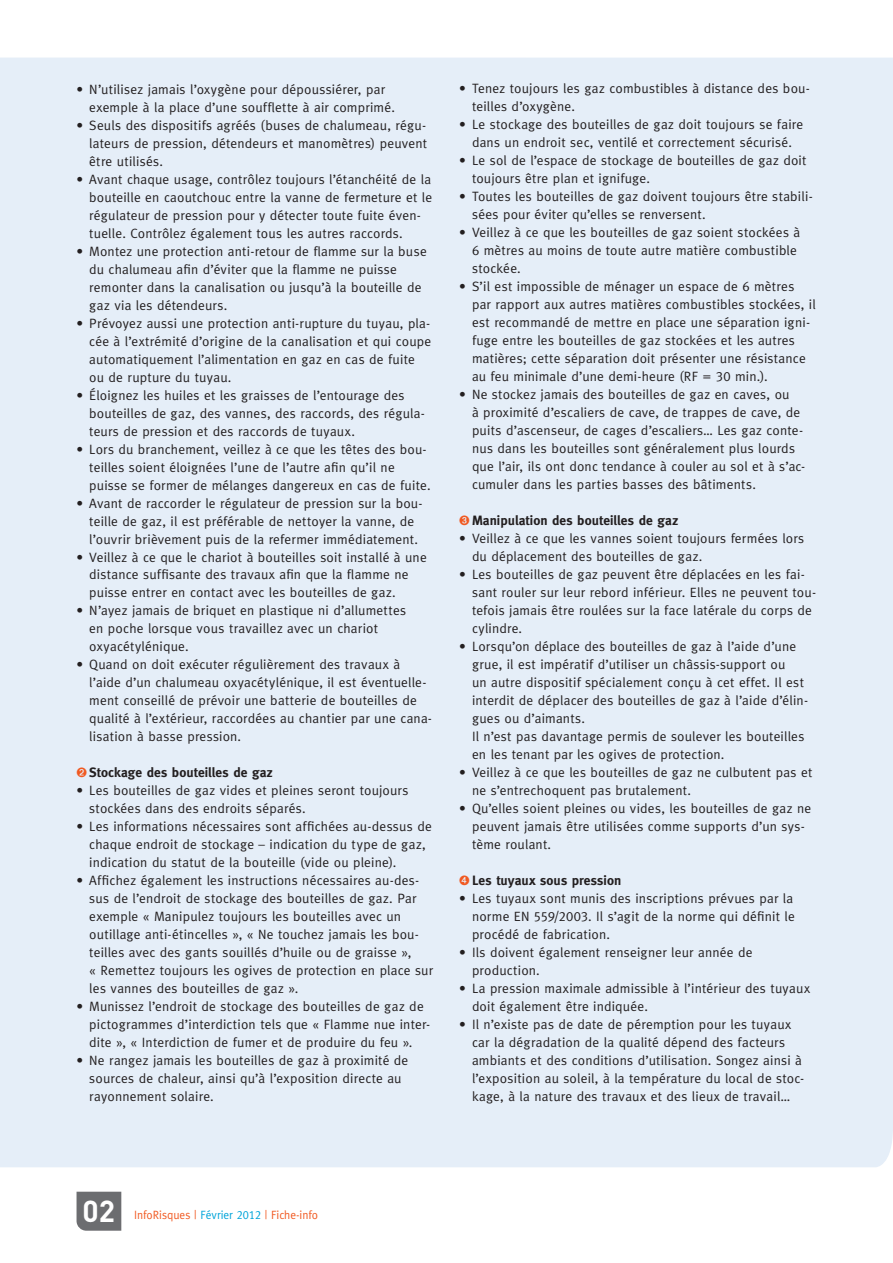
<style>
.page{position:relative;width:893px;height:1263px;background:#fff}
.page>*{position:absolute;margin:0;border:0;box-sizing:border-box;transform-origin:0 0}
.t1{font:700 30px "DIN";color:#fff}
.t2{font:13.5px/18px "Meta Normaal Twee";letter-spacing:.015em;color:#231f20}
.t3{font:13.5px "Meta Bold Twee";letter-spacing:.005em;color:#231f20}
.t4{font:12px "Meta Normaal Twee";color:#f15921;scale:.95 1}
.s1{color:#f15921}
.s2{color:#00a4d9}
</style>
<div class="page">
<div style="left:0;top:58px;width:893px;height:1109px;background:#e5eef8"></div>
<div style="left:77px;top:1192px;width:44px;height:39px;background:#6c6d70"></div>
<p class="t2" style="left:89px;top:80px;width:307px;text-indent:-13px">• N’utilisez jamais l’oxygène pour dépoussiérer, par exemple à la place d’une soufflette à air comprimé.</p>
<p class="t2" style="left:89px;top:116px;width:340px;text-align:justify;text-indent:-13px">• Seuls des dispositifs agréés (buses de chalumeau, régu&shy;lateurs de pression, détendeurs et manomètres) peuvent être utilisés.</p>
<p class="t2" style="left:89px;top:170px;width:344px;text-indent:-13px">• Avant chaque usage, contrôlez toujours l’étanchéité de la bouteille en caoutchouc entre la vanne de fermeture et le régulateur de pression pour y détecter toute fuite éven&shy;tuelle. Contrôlez également tous les autres raccords.</p>
<p class="t2" style="left:89px;top:242px;width:339px;text-indent:-13px">• Montez une protection anti-retour de flamme sur la buse du chalumeau afin d’éviter que la flamme ne puisse remonter dans la canalisation ou jusqu’à la bouteille de gaz via les détendeurs.</p>
<p class="t2" style="left:89px;top:314px;width:343px;text-indent:-13px">• Prévoyez aussi une protection anti-rupture du tuyau, pla&shy;cée à l’extrémité d’origine de la canalisation et qui coupe automatiquement l’alimentation en gaz en cas de fuite ou de rupture du tuyau.</p>
<p class="t2" style="left:89px;top:386px;width:337px;text-indent:-13px">• Éloignez les huiles et les graisses de l’entourage des bouteilles de gaz, des vannes, des raccords, des régula&shy;teurs de pression et des raccords de tuyaux.</p>
<p class="t2" style="left:89px;top:440px;width:343px;text-indent:-13px">• Lors du branchement, veillez à ce que les têtes des bou&shy;teilles soient éloignées l’une de l’autre afin qu’il ne puisse se former de mélanges dangereux en cas de fuite.</p>
<p class="t2" style="left:89px;top:494px;width:335px;text-indent:-13px">• Avant de raccorder le régulateur de pression sur la bou&shy;teille de gaz, il est préférable de nettoyer la vanne, de l’ouvrir brièvement puis de la refermer immédiatement.</p>
<p class="t2" style="left:89px;top:548px;width:339px;text-indent:-13px">• Veillez à ce que le chariot à bouteilles soit installé à une distance suffisante des travaux afin que la flamme ne puisse entrer en contact avec les bouteilles de gaz.</p>
<p class="t2" style="left:89px;top:602px;width:318px;text-indent:-13px">• N’ayez jamais de briquet en plastique ni d’allumettes en poche lorsque vous travaillez avec un chariot oxyacétylénique.</p>
<p class="t2" style="left:89px;top:656px;width:344px;text-indent:-13px">• Quand on doit exécuter régulièrement des travaux à l’aide d’un chalumeau oxyacétylénique, il est éventuelle&shy;ment conseillé de prévoir une batterie de bouteilles de qualité à l’extérieur, raccordées au chantier par une cana&shy;lisation à basse pression.</p>
<p class="t3" style="left:77px;top:765px;width:198px"><span class="s1">➋</span>Stockage des bouteilles de gaz</p>
<p class="t2" style="left:89px;top:782px;width:321px;text-indent:-13px">• Les bouteilles de gaz vides et pleines seront toujours stockées dans des endroits séparés.</p>
<p class="t2" style="left:89px;top:818px;width:344px;text-indent:-13px">• Les informations nécessaires sont affichées au-dessus de chaque endroit de stockage – indication du type de gaz, indication du statut de la bouteille (vide ou pleine).</p>
<p class="t2" style="left:89px;top:872px;width:345px;text-indent:-13px">• Affichez également les instructions nécessaires au-des&shy;sus de l’endroit de stockage des bouteilles de gaz. Par exemple « Manipulez toujours les bouteilles avec un outillage anti-étincelles », « Ne touchez jamais les bou&shy;teilles avec des gants souillés d’huile ou de graisse »,<br>« Remettez toujours les ogives de protection en place sur les vannes des bouteilles de gaz ».</p>
<p class="t2" style="left:89px;top:997px;width:343px;text-indent:-13px">• Munissez l’endroit de stockage des bouteilles de gaz de pictogrammes d’interdiction tels que « Flamme nue inter&shy;dite », « Interdiction de fumer et de produire du feu ».</p>
<p class="t2" style="left:89px;top:1051px;width:321px;text-indent:-13px">• Ne rangez jamais les bouteilles de gaz à proximité de sources de chaleur, ainsi qu’à l’exposition directe au rayonnement solaire.</p>
<p class="t2" style="left:472px;top:79px;width:339px;text-indent:-13px">• Tenez toujours les gaz combustibles à distance des bou&shy;teilles d’oxygène.</p>
<p class="t2" style="left:459px;top:115px;width:346px;text-align:center">• Le stockage des bouteilles de gaz doit toujours se faire dans un endroit sec, ventilé et correctement sécurisé.</p>
<p class="t2" style="left:472px;top:151px;width:336px;text-indent:-13px">• Le sol de l’espace de stockage de bouteilles de gaz doit toujours être plan et ignifuge.</p>
<p class="t2" style="left:472px;top:187px;width:342px;text-indent:-13px">• Toutes les bouteilles de gaz doivent toujours être stabili&shy;sées pour éviter qu’elles se renversent.</p>
<p class="t2" style="left:472px;top:223px;width:330px;text-indent:-13px">• Veillez à ce que les bouteilles de gaz soient stockées à<br>6 mètres au moins de toute autre matière combustible stockée.</p>
<p class="t2" style="left:472px;top:277px;width:345px;text-indent:-13px">• S’il est impossible de ménager un espace de 6 mètres par rapport aux autres matières combustibles stockées, il est recommandé de mettre en place une séparation igni&shy;fuge entre les bouteilles de gaz stockées et les autres matières; cette séparation doit présenter une résistance au feu minimale d’une demi-heure (RF = 30 min.).</p>
<p class="t2" style="left:472px;top:385px;width:335px;text-indent:-13px">• Ne stockez jamais des bouteilles de gaz en caves, ou<br>à proximité d’escaliers de cave, de trappes de cave, de puits d’ascenseur, de cages d’escaliers… Les gaz conte&shy;nus dans les bouteilles sont généralement plus lourds que l’air, ils ont donc tendance à couler au sol et à s’ac&shy;cumuler dans les parties basses des bâtiments.</p>
<p class="t3" style="left:459px;top:513px;width:220px"><span class="s1">➌</span>Manipulation des bouteilles de gaz</p>
<p class="t2" style="left:472px;top:529px;width:334px;text-indent:-13px">• Veillez à ce que les vannes soient toujours fermées lors du déplacement des bouteilles de gaz.</p>
<p class="t2" style="left:472px;top:565px;width:346px;text-indent:-13px">• Les bouteilles de gaz peuvent être déplacées en les fai&shy;sant rouler sur leur rebord inférieur. Elles ne peuvent tou&shy;tefois jamais être roulées sur la face latérale du corps de cylindre.</p>
<p class="t2" style="left:472px;top:637px;width:338px;text-indent:-13px">• Lorsqu’on déplace des bouteilles de gaz à l’aide d’une grue, il est impératif d’utiliser un châssis-support ou<br>un autre dispositif spécialement conçu à cet effet. Il est interdit de déplacer des bouteilles de gaz à l’aide d’élin&shy;gues ou d’aimants.<br>Il n’est pas davantage permis de soulever les bouteilles en les tenant par les ogives de protection.</p>
<p class="t2" style="left:472px;top:763px;width:342px;text-indent:-13px">• Veillez à ce que les bouteilles de gaz ne culbutent pas et ne s’entrechoquent pas brutalement.</p>
<p class="t2" style="left:472px;top:799px;width:341px;text-indent:-13px">• Qu’elles soient pleines ou vides, les bouteilles de gaz ne peuvent jamais être utilisées comme supports d’un sys&shy;tème roulant.</p>
<p class="t3" style="left:459px;top:873px;width:163px"><span class="s1">➍</span>Les tuyaux sous pression</p>
<p class="t2" style="left:472px;top:889px;width:324px;text-indent:-13px">• Les tuyaux sont munis des inscriptions prévues par la norme EN 559/2003. Il s’agit de la norme qui définit le procédé de fabrication.</p>
<p class="t2" style="left:472px;top:943px;width:282px;text-indent:-13px">• Ils doivent également renseigner leur année de production.</p>
<p class="t2" style="left:472px;top:979px;width:339px;text-indent:-13px">• La pression maximale admissible à l’intérieur des tuyaux doit également être indiquée.</p>
<p class="t2" style="left:472px;top:1015px;width:334px;text-indent:-13px">• Il n’existe pas de date de péremption pour les tuyaux car la dégradation de la qualité dépend des facteurs ambiants et des conditions d’utilisation. Songez ainsi à l’exposition au soleil, à la température du local de stoc&shy;kage, à la nature des travaux et des lieux de travail…</p>
<h1 class="t1" style="left:83px;top:1191px;width:34px">02</h1>
<p class="t4" style="left:134px;top:1208px;width:195px">InfoRisques | <span class="s2">Février 2012</span> | Fiche-info</p>
</div>
